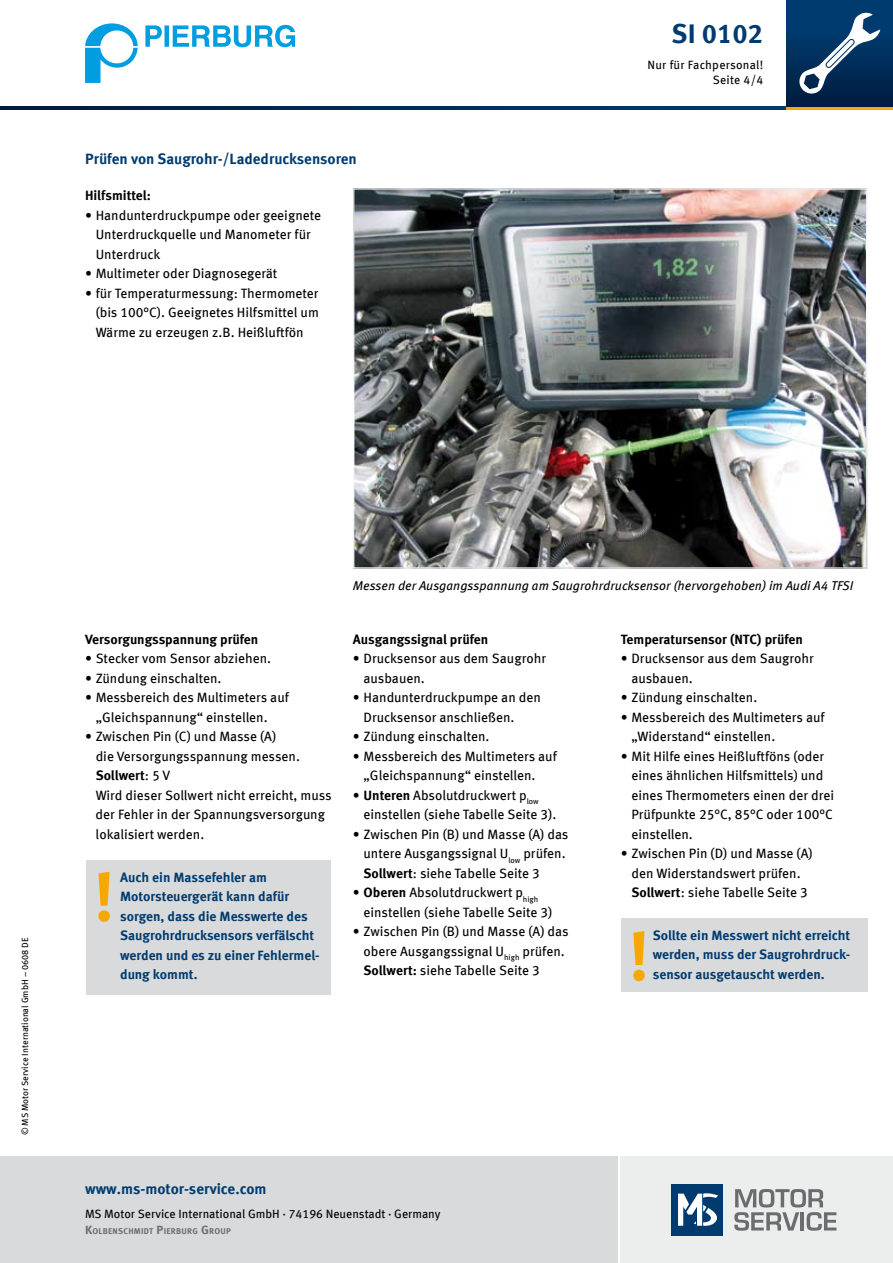
<style>
.page{position:relative;width:893px;height:1263px;background:#fff}
.page>*{position:absolute;margin:0;border:0;box-sizing:border-box;transform-origin:0 0}
.t1{font:700 69.3px "Meta OFC";color:#f6a800}
.t2{font:700 27px "Meta OFC";color:#003b6f}
.t3{font:700 15px "Meta OFC";color:#003b6f}
.t4{font:13.5px/19.5px "Meta OFC";color:#000}
.t5{font:700 13.5px/19.5px "Meta OFC";color:#003b6f;text-align:justify}
.t6{font:700 13.5px "Meta OFC";color:#000}
.t7{font:italic 12.75px "Meta OFC";color:#000}
.t8{font:12px "Meta OFC";color:#000}
.t9{font:12px/15px "Meta OFC";letter-spacing:.02em;color:#000;text-align:right}
.t10{font:9px "Meta OFC";color:#000}
.t11{font:700 8.4px "Meta OFC";letter-spacing:.03em;color:#6b6c6d}
.s1{font-weight:700}
.s2{font-size:12px}
</style>
<div class="page">
<svg style="left:0;top:106px;width:787px;height:4px;background:#002b56"></svg>
<svg style="left:787px;top:106px;width:106px;height:4px"></svg>
<div style="left:621px;top:1157px;width:272px;height:106px;background:#eceded"></div>
<div style="left:0;top:1157px;width:617px;height:106px;background:#d9dadb"></div>
<div style="left:672px;top:1184px;width:51px;height:51px;background:#003b6f"></div>
<svg style="left:678px;top:1193px;width:40px;height:33px"></svg>
<svg style="left:734px;top:1189px;width:102px;height:42px"></svg>
<div style="left:787px;top:0;width:106px;height:106px;background:linear-gradient(to bottom,#004279,#001e43)"></div>
<svg style="left:798px;top:12px;width:82px;height:83px"></svg>
<svg style="left:85px;top:23px;width:53px;height:60px"></svg>
<svg style="left:145px;top:25px;width:150px;height:22px"></svg>
<img style="left:356px;top:191px;width:508px;height:375px">
<div style="left:353px;top:188px;width:514px;height:381px;border:2px solid #fff"></div>
<div style="left:86px;top:860px;width:245px;height:134px;background:#d9dadb"></div>
<div style="left:621px;top:918px;width:246px;height:74px;background:#d9dadb"></div>
<p class="t3" style="left:85px;top:150px;width:273px">Prüfen von Saugrohr-/Ladedrucksensoren</p>
<p class="t6" style="left:85px;top:187px;width:67px">Hilfsmittel:</p>
<p class="t4" style="left:96px;top:205px;width:227px;text-indent:-11px">• Handunterdruckpumpe oder geeignete<br>Unterdruckquelle und Manometer für<br>Unterdruck</p>
<p class="t4" style="left:85px;top:264px;width:194px">• Multimeter oder Diagnosegerät</p>
<p class="t4" style="left:96px;top:283px;width:225px;text-align:justify;text-indent:-11px">• für Temperaturmessung: Thermometer (bis 100°C). Geeignetes Hilfsmittel um Wärme zu erzeugen z.B. Heißluftfön</p>
<h2 class="t2" style="left:672px;top:16px;width:93px">SI 0102</h2>
<p class="t9" style="left:647px;top:57px;width:117px">Nur für Fachpersonal!<br>Seite 4/4</p>
<p class="t10" style="left:19px;top:1135px;width:200px;rotate:-90deg">© MS Motor Service International GmbH – 0608 DE</p>
<p class="t6" style="left:85px;top:630px;width:175px">Versorgungsspannung prüfen</p>
<p class="t4" style="left:85px;top:649px;width:188px">• Stecker vom Sensor abziehen.</p>
<p class="t4" style="left:85px;top:668px;width:138px">• Zündung einschalten.</p>
<p class="t4" style="left:96px;top:688px;width:195px;text-indent:-11px">• Messbereich des Multimeters auf „Gleichspannung“ einstellen.</p>
<p class="t4" style="left:96px;top:727px;width:238px;text-indent:-11px">• Zwischen Pin (C) und Masse (A)<br>die Versorgungsspannung messen.<br><span class="s1">Sollwert</span>: 5 V<br>Wird dieser Sollwert nicht erreicht, muss der Fehler in der Spannungsversorgung lokalisiert werden.</p>
<h1 class="t1" style="left:94px;top:853px;width:23px">!</h1>
<p class="t5" style="left:120px;top:868px;width:201px;text-align:left">Auch ein Massefehler am<br>Motorsteuergerät kann dafür sorgen, dass die Messwerte des<br>Saugrohrdrucksensors verfälscht werden und es zu einer Fehlermel&shy;dung kommt.</p>
<p class="t7" style="left:353px;top:577px;width:502px">Messen der Ausgangsspannung am Saugrohrdrucksensor (hervorgehoben) im Audi A4 TFSI</p>
<p class="t6" style="left:353px;top:630px;width:137px">Ausgangssignal prüfen</p>
<p class="t4" style="left:364px;top:649px;width:184px;text-indent:-11px">• Drucksensor aus dem Saugrohr ausbauen.</p>
<p class="t4" style="left:364px;top:688px;width:179px;text-indent:-11px">• Handunterdruckpumpe an den<br>Drucksensor anschließen.</p>
<p class="t4" style="left:353px;top:727px;width:138px">• Zündung einschalten.</p>
<p class="t4" style="left:364px;top:746px;width:195px;text-indent:-11px">• Messbereich des Multimeters auf „Gleichspannung“ einstellen.</p>
<p class="t4" style="left:364px;top:785px;width:194px;text-indent:-11px">• <span class="s1">Unteren</span> Absolutdruckwert p<sub>low </sub>einstellen (siehe Tabelle Seite 3).</p>
<p class="t4" style="left:364px;top:824px;width:206px;text-indent:-11px">• Zwischen Pin (B) und Masse (A) das untere Ausgangssignal U<sub>low</sub> prüfen.<br><span class="s1">Sollwert</span>: siehe Tabelle Seite 3</p>
<p class="t4" style="left:364px;top:883px;width:190px;text-indent:-11px">• <span class="s1">Oberen</span> Absolutdruckwert p<sub>high </sub>einstellen (siehe Tabelle Seite 3)</p>
<p class="t4" style="left:364px;top:922px;width:206px;text-indent:-11px">• Zwischen Pin (B) und Masse (A) das obere Ausgangssignal U<sub>high</sub> prüfen.<br><span class="s1">Sollwert:</span> siehe Tabelle Seite 3</p>
<p class="t6" style="left:621px;top:630px;width:184px">Temperatursensor (NTC) prüfen</p>
<p class="t4" style="left:631px;top:649px;width:184px;text-indent:-11px">• Drucksensor aus dem Saugrohr ausbauen.</p>
<p class="t4" style="left:621px;top:688px;width:138px">• Zündung einschalten.</p>
<p class="t4" style="left:631px;top:707px;width:195px;text-indent:-11px">• Messbereich des Multimeters auf „Widerstand“ einstellen.</p>
<p class="t4" style="left:631px;top:746px;width:204px;text-indent:-11px">• Mit Hilfe eines Heißluftföns (oder eines ähnlichen Hilfsmittels) und eines Thermometers einen der drei<br>Prüfpunkte 25°C, 85°C oder 100°C einstellen.</p>
<p class="t4" style="left:621px;top:844px;width:193px;text-align:center">• Zwischen Pin (D) und Masse (A) den Widerstandswert prüfen.<br><span class="s1">Sollwert</span>: siehe Tabelle Seite 3</p>
<h1 class="t1" style="left:628px;top:912px;width:23px">!</h1>
<p class="t5" style="left:653px;top:925px;width:199px">Sollte ein Messwert nicht erreicht werden, muss der Saugrohrdruck&shy;sensor ausgetauscht werden.</p>
<p class="t3" style="left:85px;top:1179px;width:183px">www.ms-motor-service.com</p>
<p class="t8" style="left:85px;top:1206px;width:357px">MS Motor Service International GmbH · 74196 Neuenstadt · Germany</p>
<p class="t11" style="left:85px;top:1226px;width:147px"><span class="s2">K</span>OLBENSCHMIDT <span class="s2">P</span>IERBURG <span class="s2">G</span> ROUP</p>
</div>
